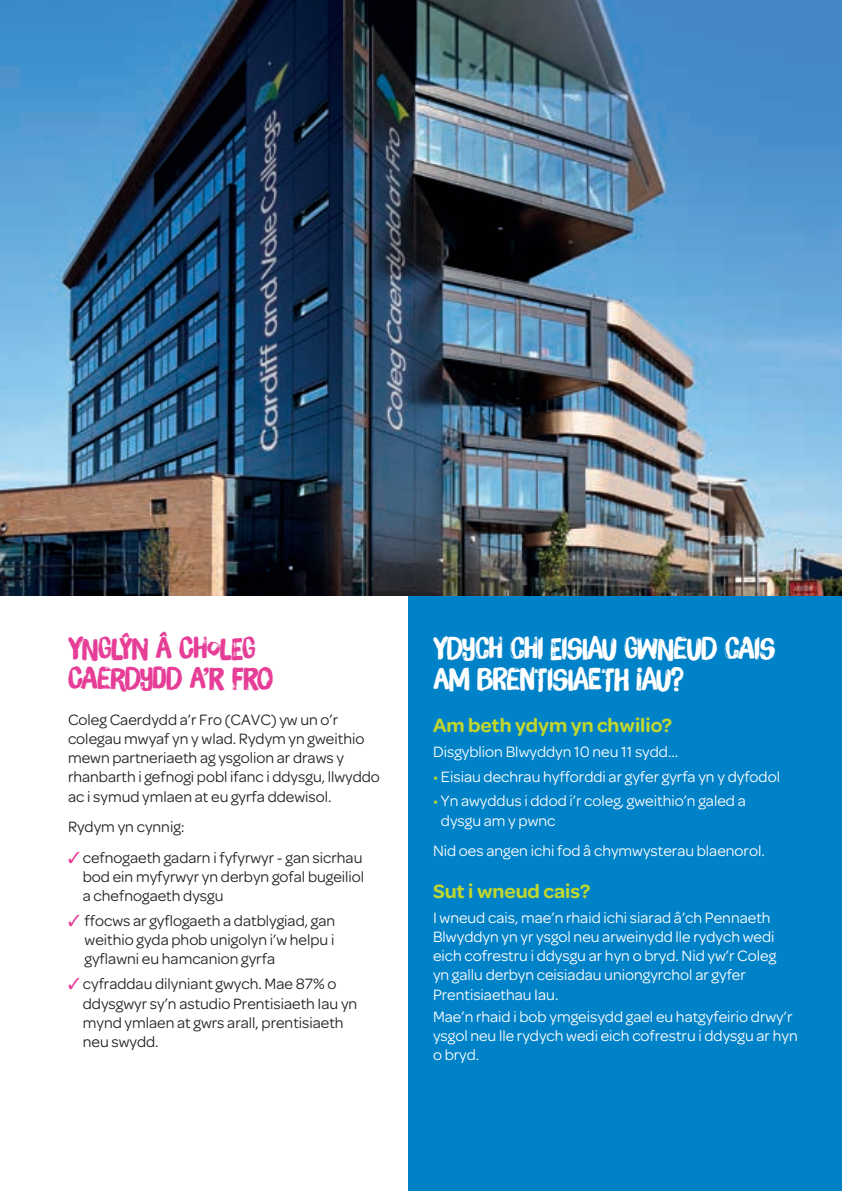
<style>
.page{position:relative;width:842px;height:1191px;background:#fff}
.page>*{position:absolute;margin:0;border:0;box-sizing:border-box;transform-origin:0 0}
.t1{font:30px "Brush Up";letter-spacing:-.02em;color:#fff}
.t2{font:30px/29.4px "Brush Up";letter-spacing:-.02em;color:#e63e97}
.t3{font:600 20.4px "Omnes";color:#c1d72f}
.t4{font:16px/19.2px "Omnes";color:#231f20}
.t5{font:16px/19.2px "Omnes";color:#fff}
.s1{color:#e63e97}
.s2{color:#c1d72f}
</style>
<div class="page">
<div style="left:409px;top:595px;width:433px;height:596px;background:#0082c8"></div>
<img style="left:0;top:0;width:842px;height:595px">
<h1 class="t2" style="left:68px;top:633px;width:139px">YNGLŶN Â CHOLEG<br>CAERDYDD</h1>
<h1 class="t2" style="left:189px;top:663px;width:70px">A’R FRO</h1>
<p class="t4" style="left:68px;top:710px;width:313px">Coleg Caerdydd a’r Fro (CAVC) yw un o’r colegau mwyaf yn y wlad. Rydym yn gweithio mewn partneriaeth ag ysgolion ar draws y rhanbarth i gefnogi pobl ifanc i ddysgu, llwyddo ac i symud ymlaen at eu gyrfa ddewisol.</p>
<p class="t4" style="left:68px;top:817px;width:118px">Rydym yn cynnig:</p>
<p class="t4" style="left:83px;top:848px;width:283px;text-align:justify;text-indent:-15px"><span class="s1">✓</span> cefnogaeth gadarn i fyfyrwyr - gan sicrhau bod ein myfyrwyr yn derbyn gofal bugeiliol a chefnogaeth dysgu</p>
<p class="t4" style="left:85px;top:911px;width:252px;text-align:justify;text-indent:-17px"><span class="s1">✓</span> ffocws ar gyflogaeth a datblygiad, gan weithio gyda phob unigolyn i’w helpu i gyflawni eu hamcanion gyrfa</p>
<p class="t4" style="left:83px;top:974px;width:276px;text-indent:-15px"><span class="s1">✓</span> cyfraddau dilyniant gwych. Mae 87% o ddysgwyr sy’n astudio Prentisiaeth Iau yn mynd ymlaen at gwrs arall, prentisiaeth neu swydd.</p>
<h1 class="t1" style="left:433px;top:630px;width:208px">YDYCH CHI EISIAU GWNEUD</h1>
<h1 class="t1" style="left:725px;top:630px;width:52px">CAIS</h1>
<h1 class="t1" style="left:433px;top:661px;width:253px">AM BRENTISIAETH IAU?</h1>
<p class="t3" style="left:433px;top:713px;width:241px">Am beth ydym yn chwilio?</p>
<p class="t5" style="left:433px;top:742px;width:247px">Disgyblion Blwyddyn 10 neu 11 sydd...</p>
<p class="t5" style="left:433px;top:766px;width:349px"><span class="s2">•</span> Eisiau dechrau hyfforddi ar gyfer gyrfa yn y dyfodol</p>
<p class="t5" style="left:441px;top:791px;width:306px;text-indent:-8px"><span class="s2">•</span> Yn awyddus i ddod i’r coleg, gweithio’n galed a dysgu am y pwnc</p>
<p class="t5" style="left:433px;top:841px;width:333px">Nid oes angen ichi fod â chymwysterau blaenorol.</p>
<p class="t3" style="left:433px;top:879px;width:159px">Sut i wneud cais?</p>
<p class="t5" style="left:433px;top:908px;width:345px">I wneud cais, mae’n rhaid ichi siarad â’ch Pennaeth Blwyddyn yn yr ysgol neu arweinydd lle rydych wedi eich cofrestru i ddysgu ar hyn o bryd. Nid yw’r Coleg yn gallu derbyn ceisiadau uniongyrchol ar gyfer Prentisiaethau Iau.</p>
<p class="t5" style="left:433px;top:1006px;width:366px">Mae’n rhaid i bob ymgeisydd gael eu hatgyfeirio drwy’r ysgol neu lle rydych wedi eich cofrestru i ddysgu ar hyn o bryd.</p>
</div>
